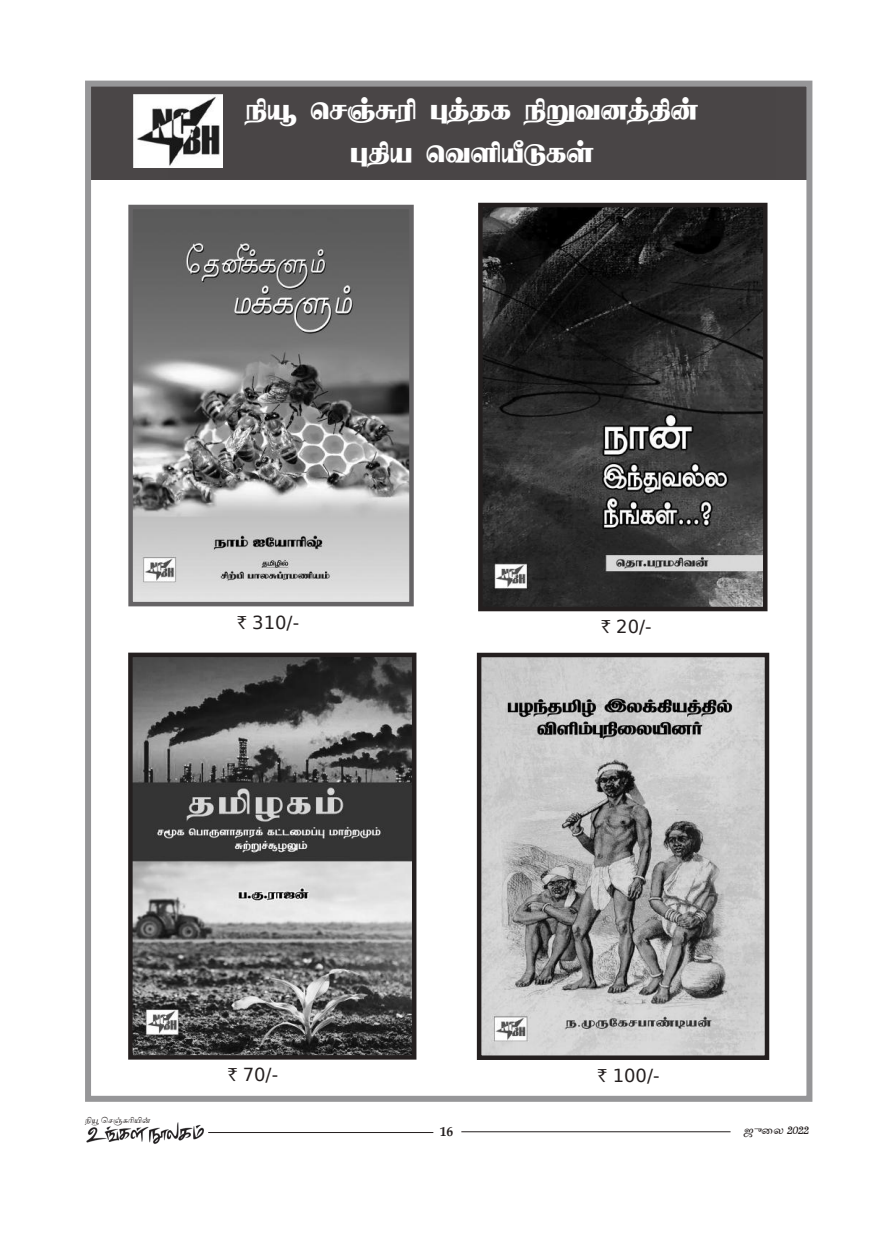
<style>
.page{position:relative;width:893px;height:1234px;background:#fff}
.page>*{position:absolute;margin:0;border:0;box-sizing:border-box;transform-origin:0 0}
.t1{font:36px/43.2px "TAM Tamil 091";color:#fff;text-align:center;scale:.95 1}
.t2{font:18px "Rupee Foradian";color:#241f1f}
.t3{font:13.5px "LT TM Ashwini";color:#241f1f}
.t4{font:700 13.5px "Palatino Linotype";color:#241f1f}
.t5{font:9px "LT TM Roja";color:#241f1f}
</style>
<div class="page">
<hr style="left:208px;top:1131px;width:225px;height:1px;background:#241f1f">
<hr style="left:461px;top:1131px;width:270px;height:1px;background:#241f1f">
<img style="left:86px;top:1122px;width:118px;height:22px">
<div style="left:89px;top:86px;width:719px;height:93px;background:#4a4647"></div>
<div style="left:85px;top:81px;width:727px;height:1020px;border:6px solid #969698"></div>
<img style="left:133px;top:657px;width:278px;height:397px">
<div style="left:128px;top:652px;width:288px;height:407px;border:4px solid #241f1f"></div>
<img style="left:483px;top:208px;width:279px;height:398px">
<div style="left:478px;top:203px;width:289px;height:408px;border:4px solid #241f1f"></div>
<img style="left:482px;top:657px;width:282px;height:397px">
<div style="left:477px;top:652px;width:292px;height:407px;border:4px solid #241f1f"></div>
<svg style="left:168px;top:87px;width:608px;height:1px"></svg>
<img style="left:134px;top:94px;width:89px;height:74px">
<img style="left:133px;top:210px;width:276px;height:391px">
<div style="left:128px;top:205px;width:286px;height:401px;border:4px solid #656365"></div>
<p class="t1" style="left:246px;top:87px;width:478px">GÎ ªê…²K ¹ˆîè GÁõùˆF¡<br>¹Fò ªõOf´èœ</p>
<p class="t2" style="left:238px;top:612px;width:63px">` 310/-</p>
<p class="t2" style="left:601px;top:616px;width:52px">` 20/-</p>
<p class="t5" style="left:85px;top:1115px;width:67px">Ãô brŠRÇÆ‹</p>
<p class="t2" style="left:228px;top:1063px;width:52px">` 70/-</p>
<p class="t4" style="left:440px;top:1121px;width:15px">16</p>
<p class="t2" style="left:598px;top:1065px;width:63px">` 100/-</p>
<p class="t3" style="left:743px;top:1122px;width:66px">#&amp;iy 2022</p>
</div>
